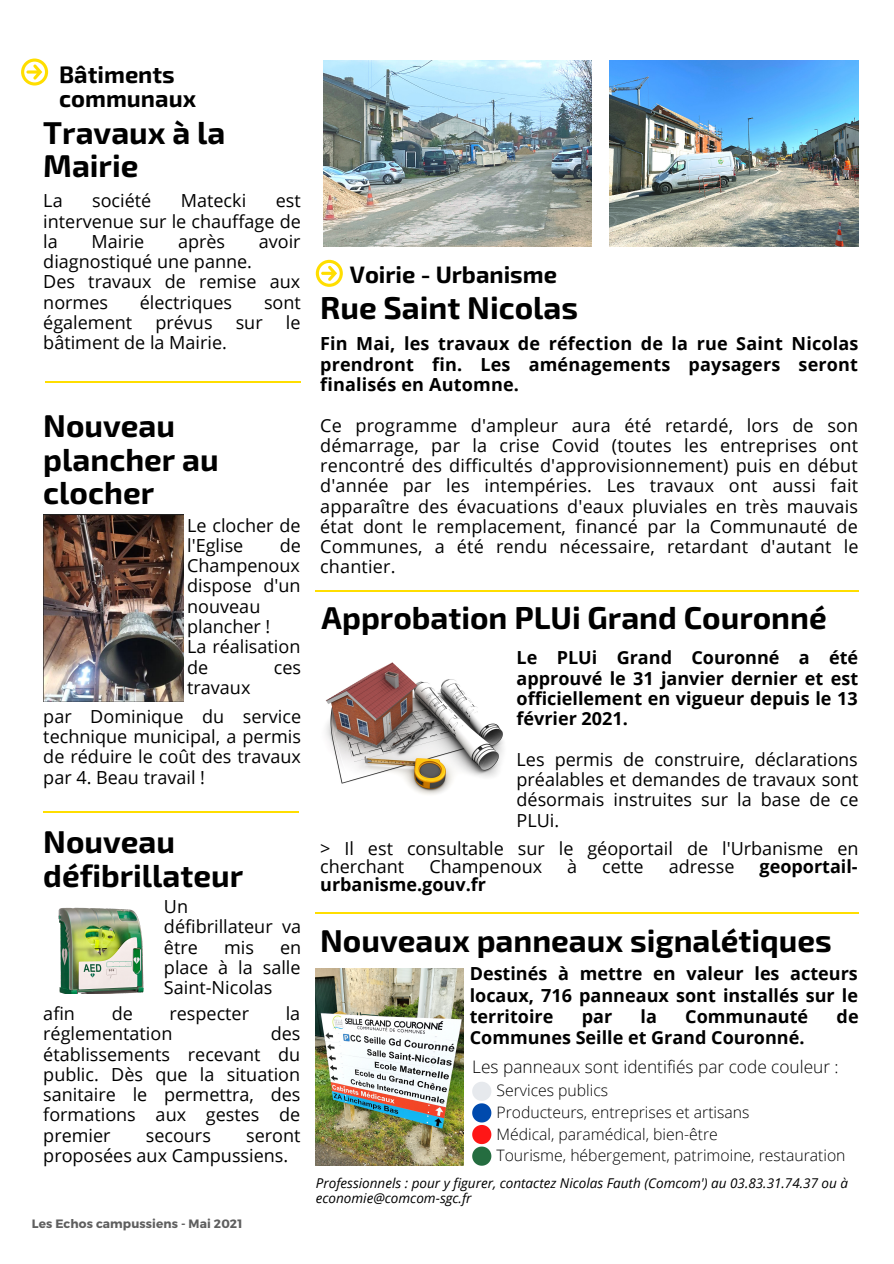
<style>
.page{position:relative;width:894px;height:1264px;background:#fff}
.page>*{position:absolute;margin:0;border:0;box-sizing:border-box;transform-origin:0 0}
.t1{font:700 31.5px/33.8px "Exo 2";color:#000}
.t2{font:700 23.7px/24.2px "Exo 2";color:#000}
.t3{font:18px/20.2px "Open Sans";color:#000}
.t4{font:700 18px/20.2px "Open Sans";color:#000;text-align:justify}
.t5{font:300 17.25px "Open Sans";color:#000}
.t6{font:300 15.75px "Open Sans";color:#000}
.t7{font:italic 13.5px/15.8px "Open Sans";color:#000}
.t8{font:700 12.15px "Montserrat";letter-spacing:.01em;color:#5f5f5f}
</style>
<div class="page">
<hr style="left:45px;top:381px;width:256px;height:1px;background:#ffde00">
<img style="left:323px;top:61px;width:268px;height:186px">
<img style="left:609px;top:61px;width:249px;height:186px">
<img style="left:58px;top:907px;width:86px;height:86px">
<svg style="left:316px;top:260px;width:27px;height:27px"></svg>
<img style="left:325px;top:662px;width:178px;height:133px">
<svg style="left:21px;top:58px;width:27px;height:28px"></svg>
<img style="left:43px;top:514px;width:140px;height:187px">
<hr style="left:316px;top:590px;width:542px;height:1px;background:#ffde00">
<hr style="left:43px;top:811px;width:256px;height:1px;background:#ffde00">
<hr style="left:316px;top:912px;width:542px;height:1px;background:#ffde00">
<svg style="left:472px;top:1082px;width:19px;height:83px"></svg>
<img style="left:316px;top:968px;width:147px;height:197px">
<p class="t2" style="left:59px;top:61px;width:138px">Bâtiments communaux</p>
<p class="t1" style="left:43px;top:114px;width:183px">Travaux à la<br>Mairie</p>
<p class="t3" style="left:43px;top:190px;width:21px">La</p>
<p class="t3" style="left:92px;top:190px;width:61px">société</p>
<p class="t3" style="left:181px;top:190px;width:67px">Matecki</p>
<p class="t3" style="left:43px;top:190px;width:259px;text-align:justify;text-indent:232px">est intervenue sur le chauffage de la</p>
<p class="t3" style="left:91px;top:231px;width:54px">Mairie</p>
<p class="t3" style="left:178px;top:231px;width:49px">après</p>
<p class="t3" style="left:259px;top:231px;width:43px">avoir</p>
<p class="t3" style="left:43px;top:251px;width:210px">diagnostiqué une panne.</p>
<p class="t3" style="left:43px;top:271px;width:258px">Des travaux de remise aux normes</p>
<p class="t3" style="left:140px;top:291px;width:94px">électriques</p>
<p class="t3" style="left:264px;top:291px;width:38px">sont</p>
<p class="t3" style="left:43px;top:312px;width:90px">également</p>
<p class="t3" style="left:155px;top:312px;width:59px">prévus</p>
<p class="t3" style="left:236px;top:312px;width:28px">sur</p>
<p class="t3" style="left:286px;top:312px;width:16px">le</p>
<p class="t3" style="left:43px;top:332px;width:185px">bâtiment de la Mairie.</p>
<p class="t1" style="left:43px;top:407px;width:177px">Nouveau plancher au clocher</p>
<p class="t3" style="left:187px;top:514px;width:115px">Le clocher de l'Eglise</p>
<p class="t3" style="left:187px;top:535px;width:115px;text-indent:92px">de<br>Champenoux dispose d'un nouveau plancher !</p>
<p class="t3" style="left:187px;top:636px;width:115px">La réalisation de</p>
<p class="t3" style="left:274px;top:656px;width:29px">ces</p>
<p class="t3" style="left:187px;top:676px;width:65px">travaux</p>
<p class="t3" style="left:43px;top:705px;width:259px;text-align:justify">par Dominique du service technique municipal, a permis de réduire le coût des travaux par 4. Beau travail !</p>
<p class="t1" style="left:43px;top:823px;width:201px">Nouveau défibrillateur</p>
<p class="t3" style="left:164px;top:895px;width:138px">Un défibrillateur va être</p>
<p class="t3" style="left:224px;top:936px;width:31px">mis</p>
<p class="t3" style="left:164px;top:936px;width:139px;text-align:justify;text-indent:116px">en place à la salle Saint-Nicolas</p>
<p class="t3" style="left:43px;top:1002px;width:33px">afin</p>
<p class="t3" style="left:112px;top:1002px;width:23px">de</p>
<p class="t3" style="left:169px;top:1002px;width:81px">respecter</p>
<p class="t3" style="left:286px;top:1002px;width:16px">la</p>
<p class="t3" style="left:43px;top:1023px;width:131px">réglementation</p>
<p class="t3" style="left:43px;top:1023px;width:259px;text-align:justify;text-indent:227px">des établissements recevant du public. Dès que la situation sanitaire le permettra, des formations aux gestes de premier</p>
<p class="t3" style="left:43px;top:1124px;width:258px;text-indent:203px">seront proposées aux Campussiens.</p>
<p class="t3" style="left:146px;top:1124px;width:67px">secours</p>
<p class="t8" style="left:32px;top:1215px;width:212px">Les Echos campussiens - Mai 2021</p>
<p class="t2" style="left:350px;top:261px;width:208px">Voirie - Urbanisme</p>
<p class="t1" style="left:320px;top:289px;width:259px">Rue Saint Nicolas</p>
<p class="t4" style="left:320px;top:333px;width:539px">Fin Mai, les travaux de réfection de la rue Saint Nicolas prendront fin. Les aménagements paysagers seront finalisés en Automne.</p>
<p class="t3" style="left:320px;top:414px;width:539px;text-align:justify">Ce programme d'ampleur aura été retardé, lors de son démarrage, par la crise Covid (toutes les entreprises ont rencontré des difficultés d'approvisionnement) puis en début d'année par les intempéries. Les travaux ont aussi fait apparaître des évacuations d'eaux pluviales en très mauvais état dont le remplacement, financé par la Communauté de Communes, a été rendu nécessaire, retardant d'autant le chantier.</p>
<p class="t1" style="left:321px;top:599px;width:506px">Approbation PLUi Grand Couronné</p>
<p class="t4" style="left:516px;top:647px;width:343px">Le PLUi Grand Couronné a été approuvé le 31 janvier dernier et est officiellement en vigueur depuis le 13 février 2021.</p>
<p class="t3" style="left:516px;top:748px;width:343px;text-align:justify">Les permis de construire, déclarations préalables et demandes de travaux sont désormais instruites sur la base de ce PLUi.</p>
<p class="t3" style="left:320px;top:838px;width:539px;line-height:18px">&gt; Il est consultable sur le géoportail de l'Urbanisme en cherchant</p>
<p class="t3" style="left:429px;top:855px;width:114px">Champenoux</p>
<p class="t3" style="left:567px;top:855px;width:12px">à</p>
<p class="t3" style="left:602px;top:855px;width:43px">cette</p>
<p class="t3" style="left:668px;top:855px;width:67px">adresse</p>
<p class="t4" style="left:759px;top:855px;width:100px">geoportail-</p>
<p class="t4" style="left:320px;top:873px;width:167px">urbanisme.gouv.fr</p>
<p class="t1" style="left:320px;top:922px;width:513px">Nouveaux panneaux signalétiques</p>
<p class="t4" style="left:469px;top:962px;width:390px;line-height:21.5px">Destinés à mettre en valeur les acteurs locaux, 716 panneaux sont installés sur le territoire</p>
<p class="t4" style="left:581px;top:1005px;width:32px">par</p>
<p class="t4" style="left:640px;top:1005px;width:18px">la</p>
<p class="t4" style="left:685px;top:1005px;width:124px">Communauté</p>
<p class="t4" style="left:836px;top:1005px;width:24px">de</p>
<p class="t4" style="left:469px;top:1027px;width:336px">Communes Seille et Grand Couronné.</p>
<p class="t5" style="left:472px;top:1054px;width:368px">Les panneaux sont identifiés par code couleur :</p>
<p class="t6" style="left:496px;top:1079px;width:113px">Services publics</p>
<p class="t6" style="left:496px;top:1101px;width:254px">Producteurs, entreprises et artisans</p>
<p class="t6" style="left:496px;top:1122px;width:223px">Médical, paramédical, bien-être</p>
<p class="t6" style="left:496px;top:1144px;width:350px">Tourisme, hébergement, patrimoine, restauration</p>
<p class="t7" style="left:316px;top:1174px;width:533px">Professionnels : pour y figurer, contactez Nicolas Fauth (Comcom') au 03.83.31.74.37 ou à economie@comcom-sgc.fr</p>
</div>
